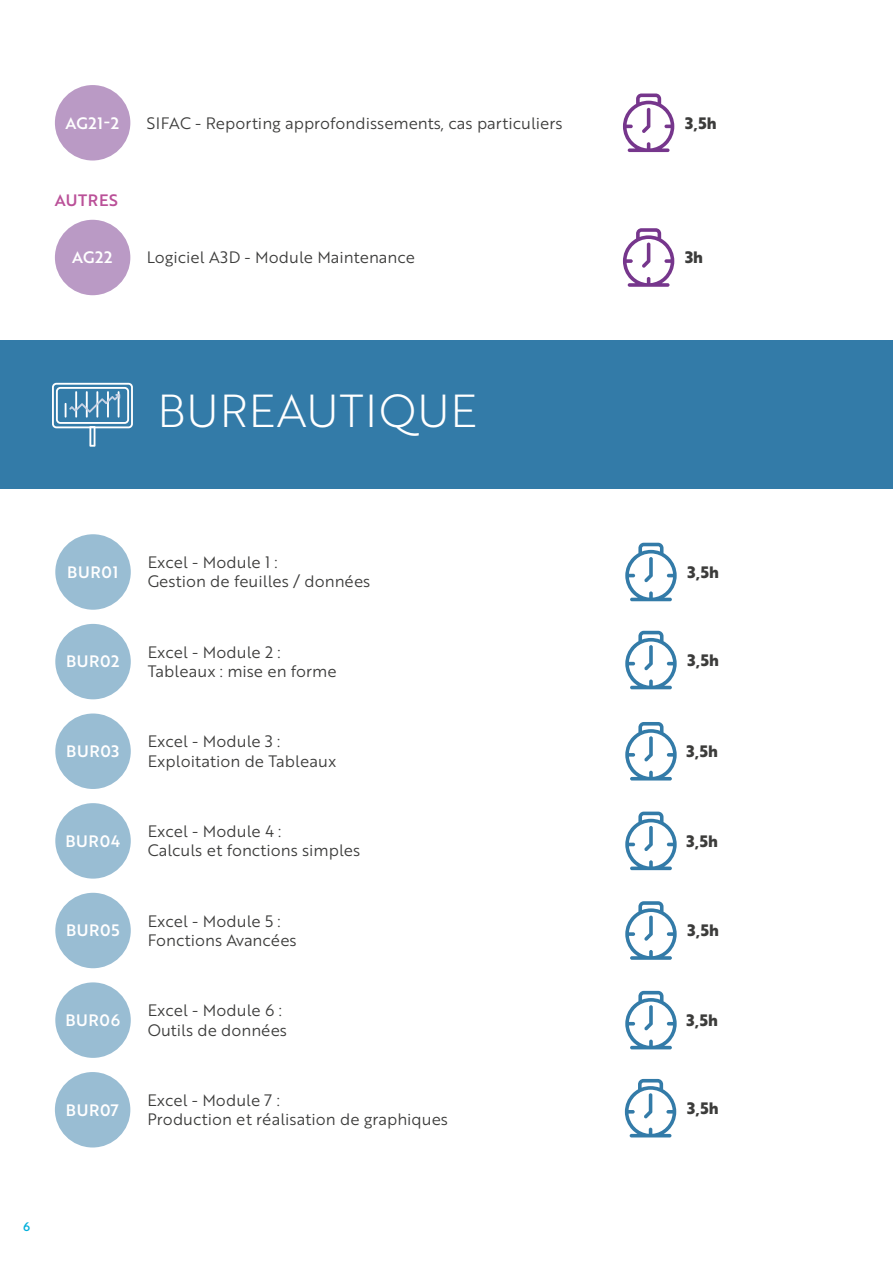
<style>
.page{position:relative;width:893px;height:1263px;background:#fff}
.page>*{position:absolute;margin:0;border:0;box-sizing:border-box;transform-origin:0 0}
.t1{font:45px "Brother 1816 Light";letter-spacing:.03em;color:#fff}
.t2{font:16.05px/19.4px "Brother 1816 Book";color:#3c3c3b}
.t3{font:16.05px "Brother 1816 Medium";letter-spacing:.04em;color:#fff}
.t4{font:700 16.05px "Brother 1816 Extra";color:#3c3c3b}
.t5{font:16.05px "Brother 1816 Medium";letter-spacing:.04em;color:#ba5098}
.t6{font:12px "Brother 1816 Medium";color:#00afdb}
</style>
<div class="page">
<svg style="left:623px;top:94px;width:51px;height:58px"></svg>
<div style="left:55px;top:85px;width:75px;height:76px;background:#ba9ac5;border-radius:50%"></div>
<svg style="left:623px;top:228px;width:51px;height:59px"></svg>
<div style="left:55px;top:220px;width:75px;height:75px;background:#ba9ac5;border-radius:50%"></div>
<div style="left:0;top:340px;width:893px;height:149px;background:#337ba8"></div>
<svg style="left:89px;top:428px;width:6px;height:19px"></svg>
<div style="left:56px;top:387px;width:73px;height:37px;border:2px solid #fff;border-radius:4px"></div>
<div style="left:52px;top:383px;width:81px;height:45px;border:2px solid #fff;border-radius:4px"></div>
<svg style="left:65px;top:391px;width:55px;height:27px"></svg>
<div style="left:55px;top:534px;width:76px;height:76px;background:#99bdd3;border-radius:50%"></div>
<svg style="left:625px;top:543px;width:52px;height:58px"></svg>
<div style="left:55px;top:713px;width:76px;height:76px;background:#99bdd3;border-radius:50%"></div>
<svg style="left:625px;top:722px;width:52px;height:58px"></svg>
<div style="left:55px;top:624px;width:76px;height:75px;background:#99bdd3;border-radius:50%"></div>
<svg style="left:625px;top:631px;width:52px;height:58px"></svg>
<div style="left:55px;top:803px;width:76px;height:76px;background:#99bdd3;border-radius:50%"></div>
<svg style="left:625px;top:812px;width:52px;height:58px"></svg>
<div style="left:55px;top:982px;width:76px;height:76px;background:#99bdd3;border-radius:50%"></div>
<svg style="left:625px;top:991px;width:52px;height:58px"></svg>
<div style="left:55px;top:893px;width:76px;height:75px;background:#99bdd3;border-radius:50%"></div>
<svg style="left:625px;top:901px;width:52px;height:59px"></svg>
<div style="left:55px;top:1072px;width:75px;height:75px;background:#99bdd3;border-radius:50%"></div>
<svg style="left:625px;top:1079px;width:51px;height:58px"></svg>
<p class="t3" style="left:66px;top:111px;width:55px">AG21-2</p>
<p class="t2" style="left:147px;top:113px;width:417px">SIFAC - Reporting approfondissements, cas particuliers</p>
<p class="t4" style="left:685px;top:110px;width:33px">3,5h</p>
<p class="t5" style="left:55px;top:188px;width:65px">AUTRES</p>
<p class="t3" style="left:72px;top:245px;width:42px">AG22</p>
<p class="t2" style="left:147px;top:247px;width:270px">Logiciel A3D - Module Maintenance</p>
<p class="t4" style="left:685px;top:245px;width:20px">3h</p>
<h1 class="t1" style="left:157px;top:378px;width:321px">BUREAUTIQUE</h1>
<p class="t3" style="left:67px;top:560px;width:53px">BUR01</p>
<p class="t2" style="left:148px;top:552px;width:224px">Excel - Module 1 :<br>Gestion de feuilles / données</p>
<p class="t4" style="left:687px;top:560px;width:33px">3,5h</p>
<p class="t3" style="left:66px;top:649px;width:55px">BUR02</p>
<p class="t2" style="left:148px;top:642px;width:190px">Excel - Module 2 :<br>Tableaux : mise en forme</p>
<p class="t4" style="left:687px;top:648px;width:33px">3,5h</p>
<p class="t3" style="left:66px;top:739px;width:55px">BUR03</p>
<p class="t2" style="left:148px;top:731px;width:190px">Excel - Module 3 :<br>Exploitation de Tableaux</p>
<p class="t4" style="left:686px;top:739px;width:33px">3,5h</p>
<p class="t3" style="left:65px;top:829px;width:56px">BUR04</p>
<p class="t2" style="left:148px;top:821px;width:214px">Excel - Module 4 :<br>Calculs et fonctions simples</p>
<p class="t4" style="left:686px;top:828px;width:33px">3,5h</p>
<p class="t3" style="left:66px;top:918px;width:55px">BUR05</p>
<p class="t2" style="left:148px;top:910px;width:150px">Excel - Module 5 :<br>Fonctions Avancées</p>
<p class="t4" style="left:687px;top:918px;width:33px">3,5h</p>
<p class="t3" style="left:65px;top:1008px;width:56px">BUR06</p>
<p class="t2" style="left:148px;top:1000px;width:141px">Excel - Module 6 :<br>Outils de données</p>
<p class="t4" style="left:686px;top:1008px;width:33px">3,5h</p>
<p class="t2" style="left:147px;top:1090px;width:302px">Excel - Module 7 :<br>Production et réalisation de graphiques</p>
<p class="t3" style="left:66px;top:1098px;width:55px">BUR07</p>
<p class="t4" style="left:687px;top:1096px;width:33px">3,5h</p>
<p class="t6" style="left:23px;top:1218px;width:9px">6</p>
</div>
